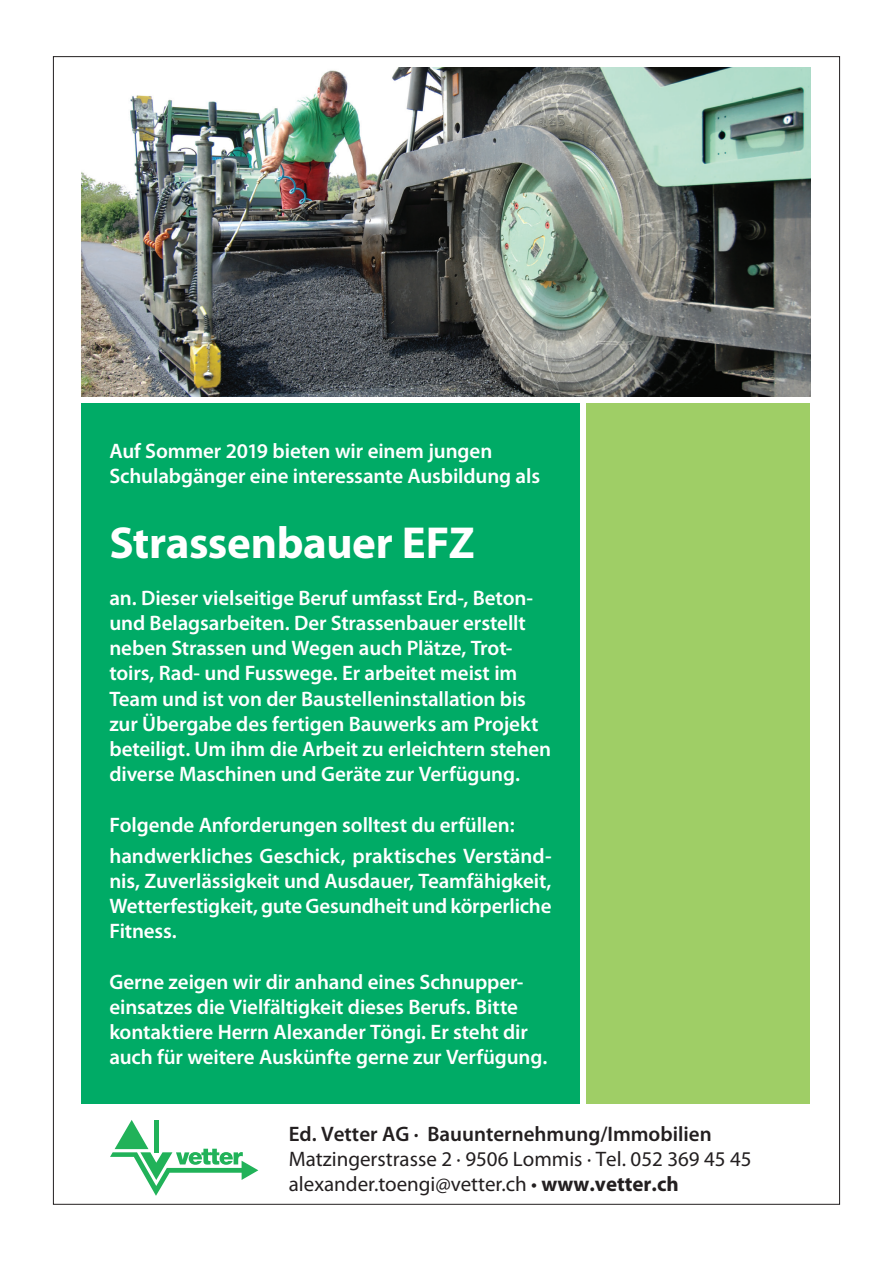
<style>
.page{position:relative;width:893px;height:1263px;background:#fff}
.page>*{position:absolute;margin:0;border:0;box-sizing:border-box;transform-origin:0 0}
.t1{font:700 45px "Myriad Pro";letter-spacing:-.01em;color:#fff}
.t2{font:600 21px/25.2px "Myriad Pro";letter-spacing:-.005em;color:#fff}
.t3{font:21px/25.2px "Myriad Pro";color:#231f20}
.t4{font:600 21px "Myriad Pro";color:#231f20}
.s1{font-weight:700}
</style>
<div class="page">
<img style="left:81px;top:68px;width:729px;height:328px">
<div style="left:81px;top:403px;width:499px;height:700px;background:#00ab66"></div>
<div style="left:587px;top:403px;width:223px;height:700px;background:#9fce66"></div>
<svg style="left:110px;top:1120px;width:148px;height:76px"></svg>
<p class="t2" style="left:109px;top:438px;width:432px">Auf Sommer 2019 bieten wir einem jungen<br>Schulabgänger eine interessante Ausbildung als</p>
<h1 class="t1" style="left:109px;top:513px;width:367px">Strassenbauer EFZ</h1>
<p class="t2" style="left:109px;top:585px;width:443px">an. Dieser vielseitige Beruf umfasst Erd-, Beton&shy;und Belagsarbeiten. Der Strassenbauer erstellt neben Strassen und Wegen auch Plätze, Trot&shy;toirs, Rad- und Fusswege. Er arbeitet meist im Team und ist von der Baustelleninstallation bis zur Übergabe des fertigen Bauwerks am Projekt beteiligt. Um ihm die Arbeit zu erleichtern stehen diverse Maschinen und Geräte zur Verfügung.</p>
<p class="t2" style="left:109px;top:808px;width:444px;line-height:31.2px">Folgende Anforderungen solltest du erfüllen: handwerkliches Geschick, praktisches Verständ-</p>
<p class="t2" style="left:109px;top:868px;width:444px;text-align:justify">nis, Zuverlässigkeit und Ausdauer, Teamfähigkeit, Wetterfestigkeit, gute Gesundheit und körperliche Fitness.</p>
<p class="t2" style="left:109px;top:969px;width:439px">Gerne zeigen wir dir anhand eines Schnupper&shy;einsatzes die Vielfältigkeit dieses Berufs. Bitte kontaktiere Herrn Alexander Töngi. Er steht dir auch für weitere Auskünfte gerne zur Verfügung.</p>
<p class="t4" style="left:289px;top:1120px;width:424px">Ed. Vetter AG · Bauunternehmung/Immobilien</p>
<p class="t3" style="left:289px;top:1146px;width:464px">Matzingerstrasse 2 · 9506 Lommis · Tel. 052 369 45 45 alexander.toengi@vetter.ch • <span class="s1">www.vetter.ch</span></p>
</div>
